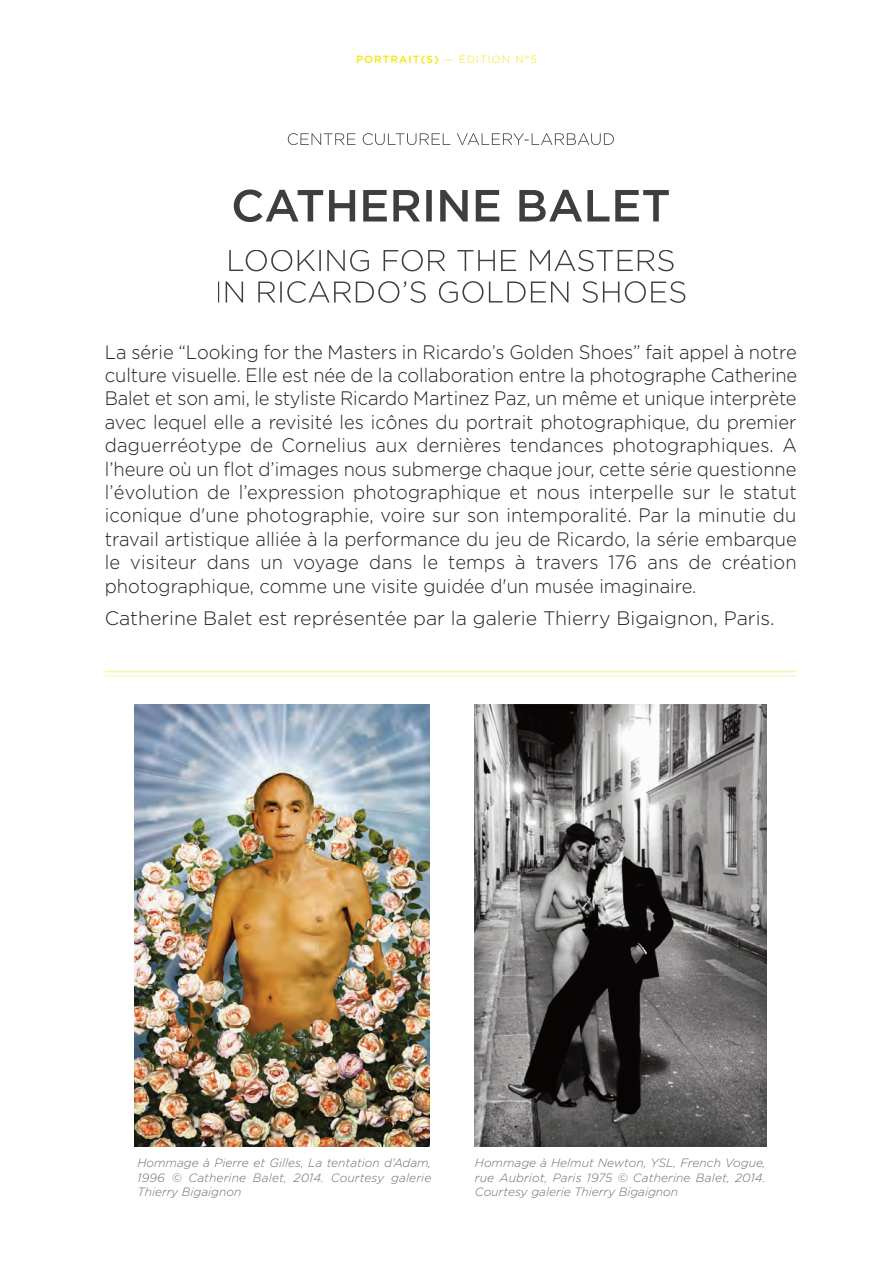
<style>
.page{position:relative;width:893px;height:1263px;background:#fff}
.page>*{position:absolute;margin:0;border:0;box-sizing:border-box;transform-origin:0 0}
.t1{font:300 19.5px/23.4px "Gotham";color:#231f20;text-align:justify;scale:.94 1}
.t2{font:300 19.5px "Gotham";color:#231f20}
.t3{font:italic 300 12px/14.4px "Gotham";color:#6c6d70;text-align:justify}
.t4{font:500 10.5px "Gotham";letter-spacing:.1em;color:#f5e609}
.s1{font-weight:300}
</style>
<div class="page">
<svg style="left:288px;top:133px;width:288px;height:12px"></svg>
<svg style="left:234px;top:189px;width:435px;height:33px"></svg>
<svg style="left:229px;top:250px;width:444px;height:21px"></svg>
<svg style="left:218px;top:281px;width:401px;height:22px"></svg>
<img style="left:135px;top:704px;width:294px;height:443px">
<img style="left:474px;top:704px;width:293px;height:443px">
<hr style="left:105px;top:676px;width:692px;height:1px;background:#faf4ad">
<hr style="left:105px;top:671px;width:692px;height:1px;background:#faf4ad">
<p class="t4" style="left:356px;top:53px;width:182px">PORTRAIT(S) <span class="s1">— ÉDITION N°5</span></p>
<p class="t1" style="left:105px;top:340px;width:738px">La série “Looking for the Masters in Ricardo’s Golden Shoes” fait appel à notre culture visuelle. Elle est née de la collaboration entre la photographe Catherine Balet et son ami, le styliste Ricardo Martinez Paz, un même et unique interprète avec lequel elle a revisité les icônes du portrait photographique, du premier daguerréotype de Cornelius aux dernières tendances photographiques. A l’heure où un flot d’images nous submerge chaque jour, cette série questionne l’évolution de l’expression photographique et nous interpelle sur le statut iconique d'une photographie, voire sur son intemporalité. Par la minutie du travail artistique alliée à la performance du jeu de Ricardo, la série embarque le visiteur dans un voyage dans le temps à travers 176 ans de création photographique, comme une visite guidée d'un musée imaginaire.</p>
<p class="t2" style="left:105px;top:607px;width:671px">Catherine Balet est représentée par la galerie Thierry Bigaignon, Paris.</p>
<p class="t3" style="left:138px;top:1156px;width:295px">Hommage à Pierre et Gilles, La tentation d’Adam, 1996 © Catherine Balet, 2014. Courtesy galerie Thierry Bigaignon</p>
<p class="t3" style="left:475px;top:1156px;width:292px">Hommage à Helmut Newton, YSL, French Vogue, rue Aubriot, Paris 1975 © Catherine Balet, 2014.<br>Courtesy galerie Thierry Bigaignon</p>
</div>
